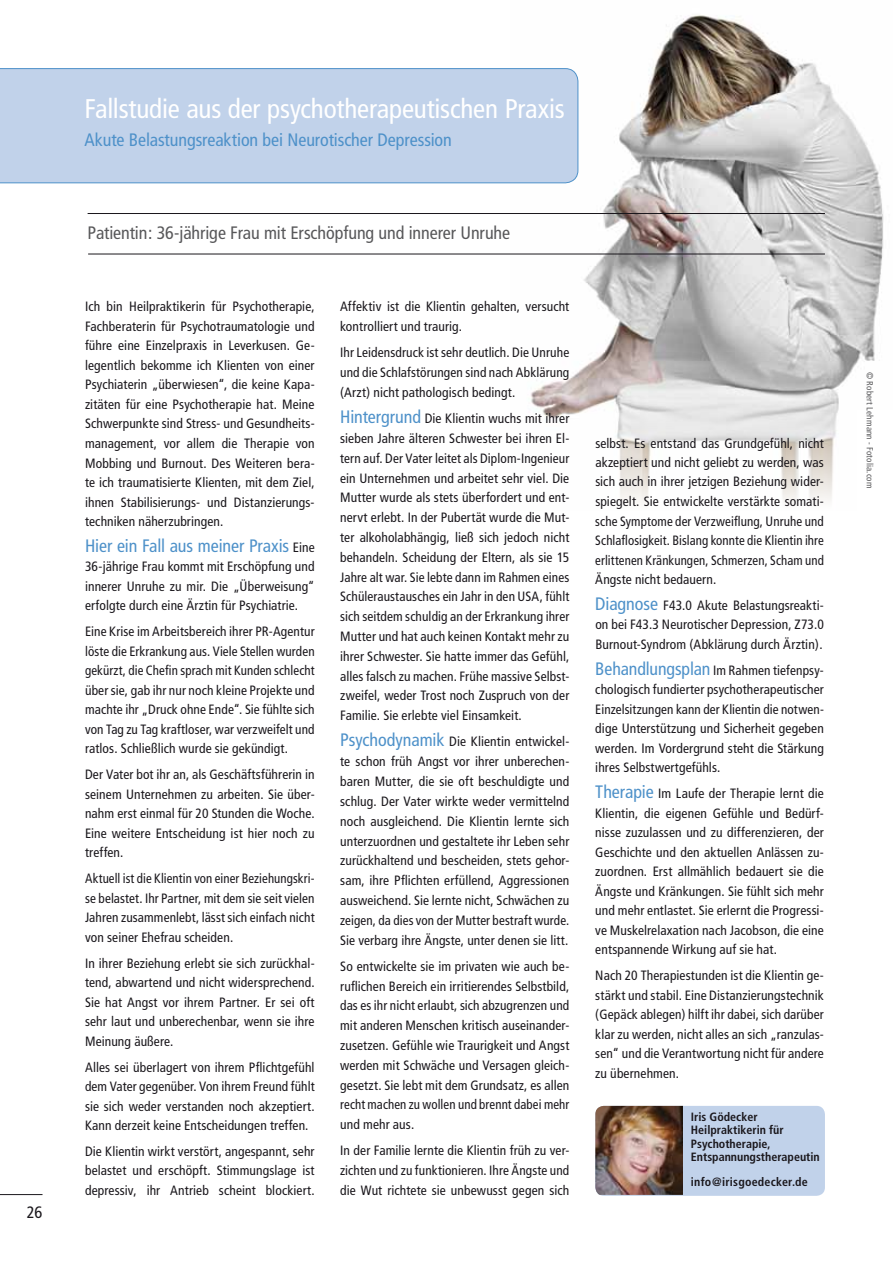
<style>
.page{position:relative;width:893px;height:1263px;background:#fff}
.page>*{position:absolute;margin:0;border:0;box-sizing:border-box;transform-origin:0 0}
.t1{font:condensed 27px "Frutiger";letter-spacing:-.005em;color:#fff}
.t2{font:condensed 18px "Frutiger";letter-spacing:-.005em;color:#4e91c9}
.t3{font:condensed 18px "Frutiger";letter-spacing:-.005em;color:#58585a}
.t4{font:condensed 16.5px "Frutiger";color:#1a171c}
.t5{font:condensed 13.5px/19.5px "Frutiger";letter-spacing:.01em;color:#1a171c;text-align:justify}
.t6{font:condensed 13.5px/19.5px "Frutiger";letter-spacing:.01em;color:#1a171c;text-align:justify;scale:.95 1}
.t7{font:700 condensed 12px/13.5px "Frutiger";color:#1a171c}
.t8{font:condensed 9px "Frutiger";letter-spacing:.02em;color:#58585a}
.s1{font-size:13.5px;color:#1a171c}
.s2{font-size:18px;color:#4e91c9}
</style>
<div class="page">
<img style="left:510px;top:15px;width:374px;height:488px">
<div style="left:0;top:68px;width:578px;height:115px;background:#c1d2ea"></div>
<hr style="left:0;top:1194px;width:43px;height:1px;background:#1a171c">
<hr style="left:88px;top:213px;width:737px;height:1px;background:#1a171c">
<hr style="left:88px;top:254px;width:737px;height:1px;background:#1a171c">
<div style="left:595px;top:1106px;width:230px;height:90px;background:#c1d2ea;border-radius:9px"></div>
<img style="left:595px;top:1106px;width:88px;height:89px">
<div style="left:857px;top:410px;width:36px;height:137px;background:#fff"></div>
<p class="t4" style="left:27px;top:1202px;width:17px">26</p>
<h1 class="t1" style="left:84px;top:93px;width:482px">Fallstudie aus der psychotherapeutischen Praxis</h1>
<h2 class="t2" style="left:84px;top:129px;width:369px">Akute Belastungsreaktion bei Neurotischer Depression</h2>
<h2 class="t3" style="left:88px;top:222px;width:424px">Patientin: 36-jährige Frau mit Erschöpfung und innerer Unruhe</h2>
<p class="t5" style="left:85px;top:297px;width:231px">Ich bin Heilpraktikerin für Psychotherapie, Fachberaterin für Psychotraumatologie und führe eine Einzelpraxis in Leverkusen. Ge&shy;legentlich bekomme ich Klienten von einer Psychiaterin „überwiesen“, die keine Kapa&shy;zitäten für eine Psychotherapie hat. Meine Schwerpunkte sind Stress- und Gesundheits&shy;management, vor allem die Therapie von Mobbing und Burnout. Des Weiteren bera&shy;te ich traumatisierte Klienten, mit dem Ziel, ihnen Stabilisierungs- und Distanzierungs&shy;techniken näherzubringen.</p>
<h2 class="t2" style="left:85px;top:535px;width:231px">Hier ein Fall aus meiner Praxis <span class="s1">Eine</span></h2>
<p class="t5" style="left:85px;top:557px;width:231px">36-jährige Frau kommt mit Erschöpfung und innerer Unruhe zu mir. Die „Überweisung“ erfolgte durch eine Ärztin für Psychiatrie.</p>
<p class="t5" style="left:85px;top:622px;width:231px">Eine Krise im Arbeitsbereich ihrer PR-Agentur löste die Erkrankung aus. Viele Stellen wurden gekürzt, die Chefin sprach mit Kunden schlecht über sie, gab ihr nur noch kleine Projekte und machte ihr „Druck ohne Ende“. Sie fühlte sich von Tag zu Tag kraftloser, war verzweifelt und ratlos. Schließlich wurde sie gekündigt.</p>
<p class="t5" style="left:85px;top:765px;width:231px">Der Vater bot ihr an, als Geschäftsführerin in seinem Unternehmen zu arbeiten. Sie über&shy;nahm erst einmal für 20 Stunden die Woche.<br>Eine weitere Entscheidung ist hier noch zu treffen.</p>
<p class="t6" style="left:85px;top:869px;width:243px">Aktuell ist die Klientin von einer Beziehungskri&shy;se belastet. Ihr Partner, mit dem sie seit vielen Jahren zusammenlebt, lässt sich einfach nicht von seiner Ehefrau scheiden.</p>
<p class="t5" style="left:85px;top:953px;width:231px">In ihrer Beziehung erlebt sie sich zurückhal&shy;tend, abwartend und nicht widersprechend.<br>Sie hat Angst vor ihrem Partner. Er sei oft sehr laut und unberechenbar, wenn sie ihre Meinung äußere.</p>
<p class="t5" style="left:85px;top:1057px;width:231px">Alles sei überlagert von ihrem Pflichtgefühl dem Vater gegenüber. Von ihrem Freund fühlt sie sich weder verstanden noch akzeptiert.<br>Kann derzeit keine Entscheidungen treffen.</p>
<p class="t5" style="left:85px;top:1141px;width:231px">Die Klientin wirkt verstört, angespannt, sehr belastet und erschöpft. Stimmungslage ist depressiv, ihr Antrieb scheint blockiert.</p>
<p class="t5" style="left:340px;top:297px;width:231px">Affektiv ist die Klientin gehalten, versucht kontrolliert und traurig.</p>
<p class="t5" style="left:340px;top:343px;width:231px">Ihr Leidensdruck ist sehr deutlich. Die Unruhe und die Schlafstörungen sind nach Abklärung (Arzt) nicht pathologisch bedingt.</p>
<p class="t5" style="left:340px;top:409px;width:231px"><span class="s2">Hintergrund</span> Die Klientin wuchs mit ihrer sieben Jahre älteren Schwester bei ihren El&shy;tern auf. Der Vater leitet als Diplom-Ingenieur ein Unternehmen und arbeitet sehr viel. Die Mutter wurde als stets überfordert und ent&shy;nervt erlebt. In der Pubertät wurde die Mut&shy;ter alkoholabhängig, ließ sich jedoch nicht behandeln. Scheidung der Eltern, als sie 15<br>Jahre alt war. Sie lebte dann im Rahmen eines Schüleraustausches ein Jahr in den USA, fühlt sich seitdem schuldig an der Erkrankung ihrer Mutter und hat auch keinen Kontakt mehr zu ihrer Schwester. Sie hatte immer das Gefühl, alles falsch zu machen. Frühe massive Selbst&shy;zweifel, weder Trost noch Zuspruch von der Familie. Sie erlebte viel Einsamkeit.</p>
<p class="t5" style="left:340px;top:732px;width:231px"><span class="s2">Psychodynamik</span> Die Klientin entwickel&shy;te schon früh Angst vor ihrer unberechen&shy;baren Mutter, die sie oft beschuldigte und schlug. Der Vater wirkte weder vermittelnd noch ausgleichend. Die Klientin lernte sich unterzuordnen und gestaltete ihr Leben sehr zurückhaltend und bescheiden, stets gehor&shy;sam, ihre Pflichten erfüllend, Aggressionen ausweichend. Sie lernte nicht, Schwächen zu zeigen, da dies von der Mutter bestraft wurde.<br>Sie verbarg ihre Ängste, unter denen sie litt.</p>
<p class="t5" style="left:340px;top:956px;width:231px">So entwickelte sie im privaten wie auch be&shy;ruflichen Bereich ein irritierendes Selbstbild, das es ihr nicht erlaubt, sich abzugrenzen und mit anderen Menschen kritisch auseinander&shy;zusetzen. Gefühle wie Traurigkeit und Angst werden mit Schwäche und Versagen gleich&shy;gesetzt. Sie lebt mit dem Grundsatz, es allen recht machen zu wollen und brennt dabei mehr und mehr aus.</p>
<p class="t5" style="left:340px;top:1141px;width:231px">In der Familie lernte die Klientin früh zu ver&shy;zichten und zu funktionieren. Ihre Ängste und die Wut richtete sie unbewusst gegen sich</p>
<p class="t5" style="left:595px;top:433px;width:230px">selbst. Es entstand das Grundgefühl, nicht akzeptiert und nicht geliebt zu werden, was sich auch in ihrer jetzigen Beziehung wider&shy;spiegelt. Sie entwickelte verstärkte somati&shy;sche Symptome der Verzweiflung, Unruhe und Schlaflosigkeit. Bislang konnte die Klientin ihre erlittenen Kränkungen, Schmerzen, Scham und Ängste nicht bedauern.</p>
<p class="t5" style="left:595px;top:595px;width:230px"><span class="s2">Diagnose</span> F43.0 Akute Belastungsreakti&shy;on bei F43.3 Neurotischer Depression, Z73.0<br>Burnout-Syndrom (Abklärung durch Ärztin).</p>
<p class="t5" style="left:595px;top:660px;width:230px"><span class="s2">Behandlungsplan</span> Im Rahmen tiefenpsy&shy;chologisch fundierter psychotherapeutischer Einzelsitzungen kann der Klientin die notwen&shy;dige Unterstützung und Sicherheit gegeben werden. Im Vordergrund steht die Stärkung ihres Selbstwertgefühls.</p>
<p class="t5" style="left:595px;top:784px;width:230px"><span class="s2">Therapie</span> Im Laufe der Therapie lernt die Klientin, die eigenen Gefühle und Bedürf&shy;nisse zuzulassen und zu differenzieren, der Geschichte und den aktuellen Anlässen zu&shy;zuordnen. Erst allmählich bedauert sie die Ängste und Kränkungen. Sie fühlt sich mehr und mehr entlastet. Sie erlernt die Progressi&shy;ve Muskelrelaxation nach Jacobson, die eine entspannende Wirkung auf sie hat.</p>
<p class="t5" style="left:595px;top:966px;width:230px">Nach 20 Therapiestunden ist die Klientin ge&shy;stärkt und stabil. Eine Distanzierungstechnik (Gepäck ablegen) hilft ihr dabei, sich darüber klar zu werden, nicht alles an sich „ranzulas&shy;sen“ und die Verantwortung nicht für andere zu übernehmen.</p>
<p class="t7" style="left:691px;top:1110px;width:130px">Iris Gödecker<br>Heilpraktikerin für<br>Psychotherapie,<br>Entspannungstherapeutin</p>
<p class="t7" style="left:691px;top:1175px;width:118px">info@irisgoedecker.de</p>
<p class="t8" style="left:875px;top:372px;width:118px;rotate:90deg">© Robert Lehmann - Fotolia.com</p>
</div>
